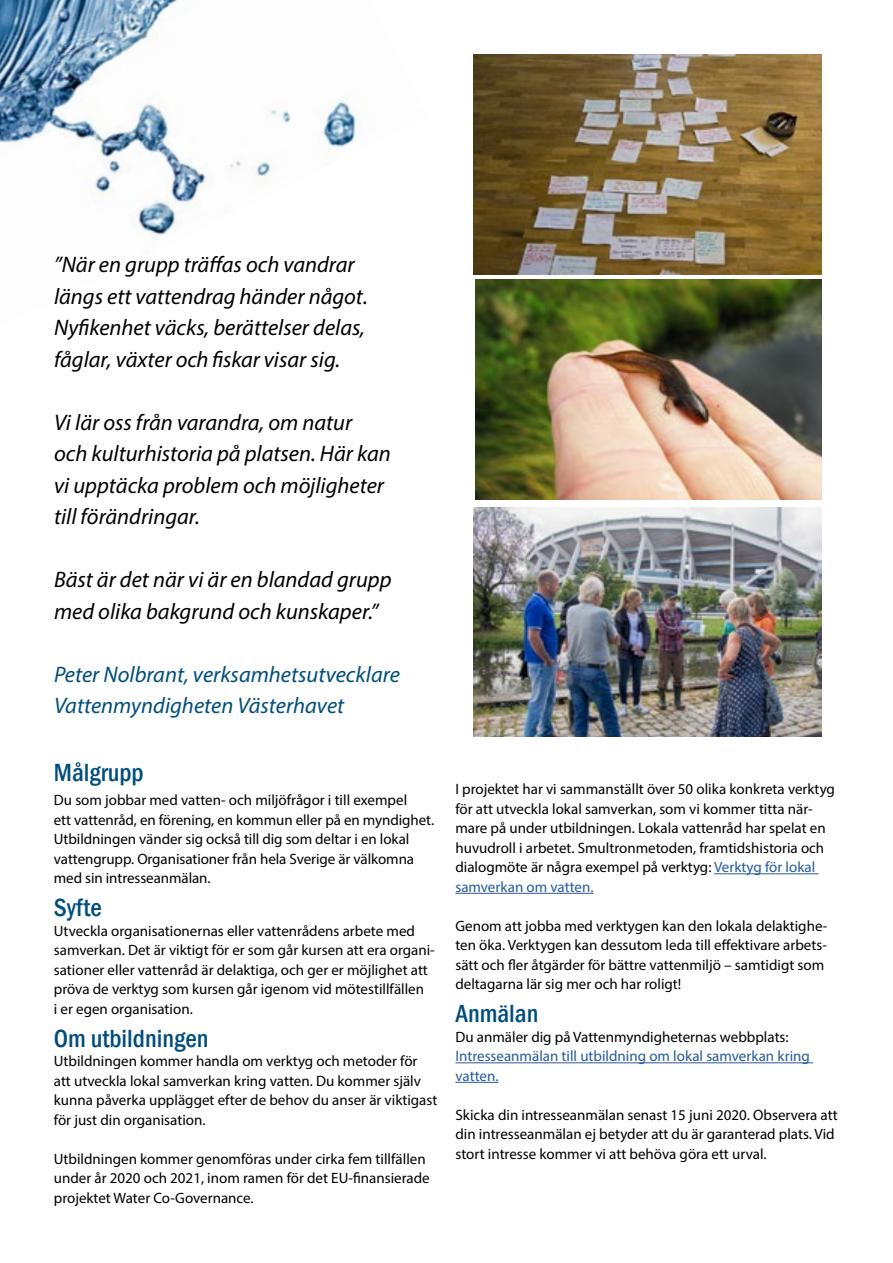
<style>
.page{position:relative;width:893px;height:1263px;background:#fff}
.page>*{position:absolute;margin:0;border:0;box-sizing:border-box;transform-origin:0 0}
.Brödtext{font:500 condensed 25.5px "Franklin Gothic";color:#004e7e}
.Mellanrubrik{font:500 condensed 25.5px "Franklin Gothic";color:#004e7e}
.Bildtext{font:italic 22.5px/31.5px "Myriad Pro";color:#000}
.Bildtext-2{font:italic 22.5px/31.5px "Myriad Pro";color:#004e7e}
.Brödtext-2{font:15px/19.5px "Myriad Pro";color:#000}
.Brödtext-3{font:15px/19.5px "Myriad Pro";color:#275b9b}
.s1{color:#275b9b}
.s2{color:#000}
</style>
<div class="page">
<img style="left:0;top:0;width:357px;height:236px">
<img style="left:474px;top:508px;width:347px;height:229px">
<hr style="left:714px;top:873px;width:105px;height:1px;background:#275b9b">
<hr style="left:455px;top:893px;width:138px;height:1px;background:#275b9b">
<hr style="left:455px;top:1062px;width:358px;height:1px;background:#275b9b">
<hr style="left:455px;top:1082px;width:43px;height:1px;background:#275b9b">
<img style="left:476px;top:279px;width:346px;height:221px">
<img style="left:473px;top:54px;width:348px;height:221px">
<p class="Bildtext" style="left:54px;top:248px;width:315px">”När en grupp träffas och vandrar längs ett vattendrag händer något.<br>Nyfikenhet väcks, berättelser delas, fåglar, växter och fiskar visar sig.</p>
<p class="Bildtext" style="left:54px;top:406px;width:338px">Vi lär oss från varandra, om natur och kulturhistoria på platsen. Här kan vi upptäcka problem och möjligheter till förändringar.</p>
<p class="Bildtext" style="left:54px;top:563px;width:339px">Bäst är det när vi är en blandad grupp med olika bakgrund och kunskaper.”</p>
<p class="Bildtext-2" style="left:54px;top:658px;width:347px">Peter Nolbrant, verksamhetsutvecklare<br>Vattenmyndigheten Västerhavet</p>
<p class="Mellanrubrik" style="left:54px;top:756px;width:91px">Målgrupp</p>
<p class="Brödtext-2" style="left:54px;top:790px;width:382px">Du som jobbar med vatten- och miljöfrågor i till exempel<br>ett vattenråd, en förening, en kommun eller på en myndighet.<br>Utbildningen vänder sig också till dig som deltar i en lokal vattengrupp. Organisationer från hela Sverige är välkomna med sin intresseanmälan.</p>
<p class="Brödtext" style="left:54px;top:891px;width:49px">Syfte</p>
<p class="Brödtext-2" style="left:54px;top:921px;width:382px">Utveckla organisationernas eller vattenrådens arbete med samverkan. Det är viktigt för er som går kursen att era organi&shy;sationer eller vattenråd är delaktiga, och ger er möjlighet att pröva de verktyg som kursen går igenom vid mötestillfällen<br>i er egen organisation.</p>
<p class="Brödtext" style="left:54px;top:1021px;width:156px">Om utbildningen</p>
<p class="Brödtext-2" style="left:54px;top:1051px;width:385px">Utbildningen kommer handla om verktyg och metoder för att utveckla lokal samverkan kring vatten. Du kommer själv kunna påverka upplägget efter de behov du anser är viktigast för just din organisation.</p>
<p class="Brödtext-2" style="left:54px;top:1149px;width:377px">Utbildningen kommer genomföras under cirka fem tillfällen under år 2020 och 2021, inom ramen för det EU-finansierade projektet Water Co-Governance.</p>
<p class="Brödtext-2" style="left:455px;top:779px;width:381px">I projektet har vi sammanställt över 50 olika konkreta verktyg för att utveckla lokal samverkan, som vi kommer titta när&shy;mare på under utbildningen. Lokala vattenråd har spelat en huvudroll i arbetet. Smultronmetoden, framtidshistoria och dialogmöte är några exempel på verktyg: <span class="s1">Verktyg för lokal samverkan om vatten.</span></p>
<p class="Brödtext-2" style="left:455px;top:916px;width:374px">Genom att jobba med verktygen kan den lokala delaktighe&shy;ten öka. Verktygen kan dessutom leda till effektivare arbets&shy;sätt och fler åtgärder för bättre vattenmiljö – samtidigt som deltagarna lär sig mer och har roligt!</p>
<p class="Brödtext" style="left:455px;top:997px;width:84px">Anmälan</p>
<p class="Brödtext-3" style="left:455px;top:1027px;width:356px"><span class="s2">Du anmäler dig på Vattenmyndigheternas webbplats:<br></span>Intresseanmälan till utbildning om lokal samverkan kring vatten.</p>
<p class="Brödtext-2" style="left:455px;top:1105px;width:384px">Skicka din intresseanmälan senast 15 juni 2020. Observera att din intresseanmälan ej betyder att du är garanterad plats. Vid stort intresse kommer vi att behöva göra ett urval.</p>
</div>
